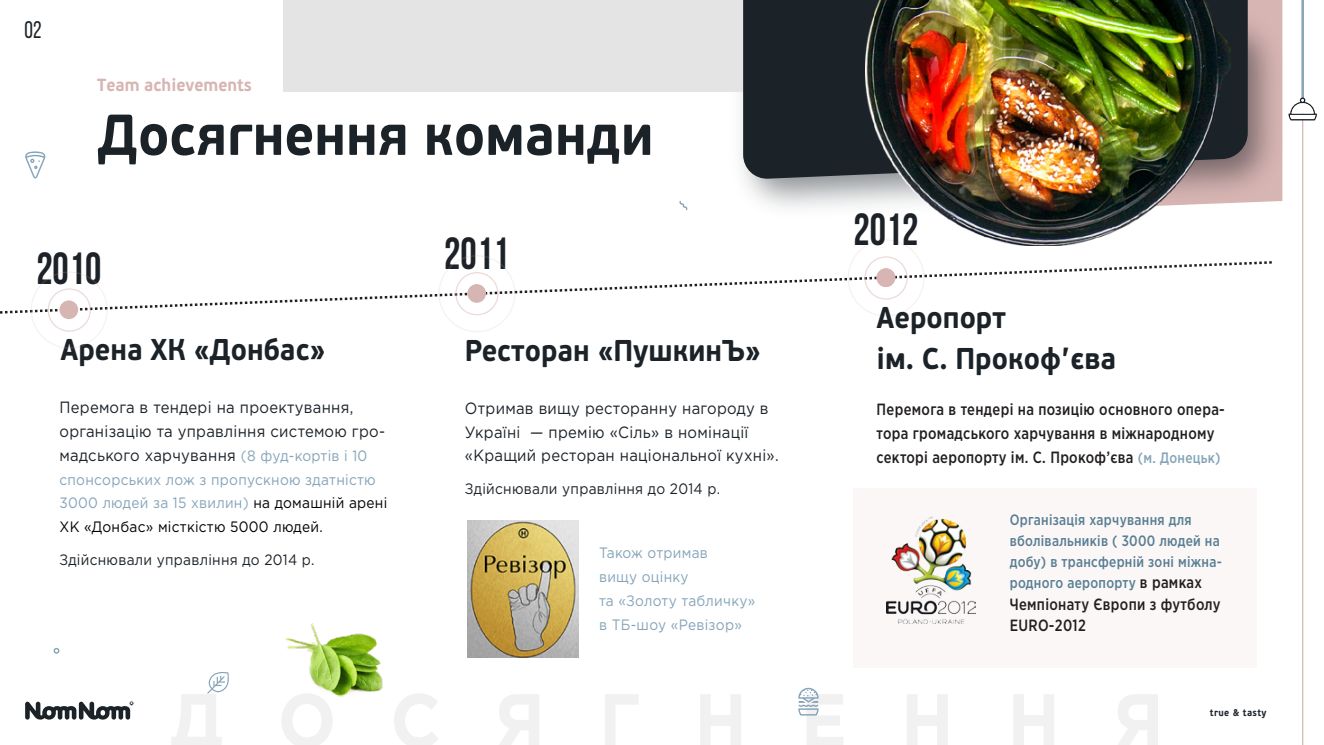
<style>
.page{position:relative;width:1324px;height:745px;background:#fff}
.page>*{position:absolute;margin:0;border:0;box-sizing:border-box;transform-origin:0 0}
.t1{font:700 57.5px "PF Beau Sans Pro";color:#1b2228;scale:.91 1}
.t2{font:700 45px "Bebas Neue";color:#1c2228;scale:.91 1}
.t3{font:700 30px/41.8px "PF Beau Sans Pro";color:#1b2228;scale:.91 1}
.t4{font:24px "Bebas Neue";color:#1b2228;scale:.91 1}
.t5{font:700 17.5px "PF Beau Sans Pro";color:#d7b5b3;scale:.91 1}
.t6{font:16.25px/23.8px "Gotham Pro";letter-spacing:.02em;color:#1b2228;scale:.91 1}
.t7{font:500 16.25px/23.8px "Gotham Pro Narrow";letter-spacing:.02em;color:#231f20;scale:.91 1}
.t8{font:15px/23.8px "Gotham Pro";letter-spacing:.02em;color:#85a4b9;scale:.91 1}
.t9{font:500 15px/21.2px "Gotham Pro Narrow";letter-spacing:.02em;color:#587e93;scale:.91 1}
.t10{font:15px "Gotham Pro";letter-spacing:.02em;color:#1b2228;scale:.91 1}
.t11{font:700 9.88px "PF Beau Sans Pro";letter-spacing:.04em;color:#1b2228;scale:.91 1}
.s1{font-size:15px;color:#85a4b9}
.s2{color:#000}
.s3{font-size:16.25px;color:#231f20}
</style>
<div class="page">
<img style="left:713px;top:0;width:589px;height:208px">
<div style="left:283px;top:0;width:623px;height:91px;background:#e4e4e4"></div>
<div style="left:853px;top:488px;width:404px;height:179px;background:#fbf7f7"></div>
<img style="left:467px;top:520px;width:111px;height:137px">
<img style="left:887px;top:516px;width:88px;height:107px">
<svg style="left:0;top:259px;width:1272px;height:56px"></svg>
<div style="left:48px;top:288px;width:43px;height:43px;border:1px solid #d7b5b3;border-radius:50%"></div>
<div style="left:31px;top:271px;width:77px;height:77px;border:1px solid #d7b5b3;border-radius:50%"></div>
<div style="left:59px;top:300px;width:19px;height:19px;background:#d7b5b3;border-radius:50%"></div>
<div style="left:455px;top:272px;width:43px;height:43px;border:1px solid #d7b5b3;border-radius:50%"></div>
<div style="left:438px;top:255px;width:77px;height:77px;border:1px solid #d7b5b3;border-radius:50%"></div>
<div style="left:467px;top:284px;width:19px;height:18px;background:#d7b5b3;border-radius:50%"></div>
<div style="left:864px;top:256px;width:44px;height:43px;border:1px solid #d7b5b3;border-radius:50%"></div>
<div style="left:876px;top:268px;width:19px;height:19px;background:#d7b5b3;border-radius:50%"></div>
<svg style="left:54px;top:647px;width:5px;height:6px"></svg>
<svg style="left:679px;top:200px;width:8px;height:10px"></svg>
<svg style="left:25px;top:151px;width:21px;height:27px"></svg>
<svg style="left:798px;top:687px;width:20px;height:28px"></svg>
<svg style="left:207px;top:672px;width:22px;height:21px"></svg>
<div style="left:743px;top:0;width:505px;height:179px;background:#1b2228"></div>
<svg style="left:25px;top:701px;width:108px;height:18px"></svg>
<hr style="left:1302px;top:0;width:1px;height:744px;background:#d7b5b3">
<hr style="left:1301px;top:0;width:3px;height:107px;background:#85a4b9">
<svg style="left:1288px;top:97px;width:29px;height:23px"></svg>
<img style="left:285px;top:623px;width:98px;height:74px">
<img style="left:866px;top:0;width:364px;height:245px">
<h3 class="t4" style="left:25px;top:17px;width:20px">02</h3>
<p class="t5" style="left:97px;top:74px;width:171px">Team achievements</p>
<h1 class="t1" style="left:97px;top:100px;width:613px">Досягнення команди</h1>
<h2 class="t2" style="left:36px;top:244px;width:73px">2010</h2>
<h3 class="t3" style="left:60px;top:328px;width:293px">Арена ХК «Донбас»</h3>
<p class="t6" style="left:59px;top:395px;width:359px">Перемога в тендері на проектування, організацію та управління системою гро&shy;мадського харчування <span class="s1">(8 фуд-кортів і 10</span></p>
<p class="t8" style="left:59px;top:467px;width:362px">спонсорських лож з пропускною здатністю<br>3000 людей за 15 хвилин) <span class="s2">на домашній арені<br>ХК «Донбас» місткістю 5000 людей.</span></p>
<p class="t10" style="left:59px;top:550px;width:282px">Здійснювали управління до 2014 р.</p>
<h2 class="t2" style="left:444px;top:228px;width:73px">2011</h2>
<h3 class="t3" style="left:465px;top:329px;width:327px">Ресторан «ПушкинЪ»</h3>
<p class="t6" style="left:465px;top:396px;width:346px">Отримав вищу ресторанну нагороду в<br>Україні — премію «Сіль» в номінації «Кращий ресторан національної кухні».</p>
<p class="t10" style="left:465px;top:480px;width:282px">Здійснювали управління до 2014 р.</p>
<p class="t8" style="left:599px;top:541px;width:173px">Також отримав<br>вищу оцінку<br>та «Золоту табличку» в ТБ-шоу «Ревізор»</p>
<h2 class="t2" style="left:853px;top:204px;width:73px">2012</h2>
<h3 class="t3" style="left:876px;top:296px;width:265px">Аеропорт<br>ім. С. Прокоф’єва</h3>
<p class="t7" style="left:876px;top:397px;width:384px">Перемога в тендері на позицію основного опера&shy;тора громадського харчування в міжнародному секторі аеропорту ім. С. Прокоф’єва <span class="s1">(м. Донецьк)</span></p>
<p class="t9" style="left:1010px;top:508px;width:235px">Організація харчування для вболівальників ( 3000 людей на добу) в трансферній зоні міжна&shy;родного аеропорту <span class="s3">в рамках</span></p>
<p class="t7" style="left:1010px;top:592px;width:233px;line-height:21.2px">Чемпіонату Європи з футболу<br>EURO-2012</p>
<p class="t11" style="left:1210px;top:706px;width:64px">true &amp; tasty</p>
</div>
